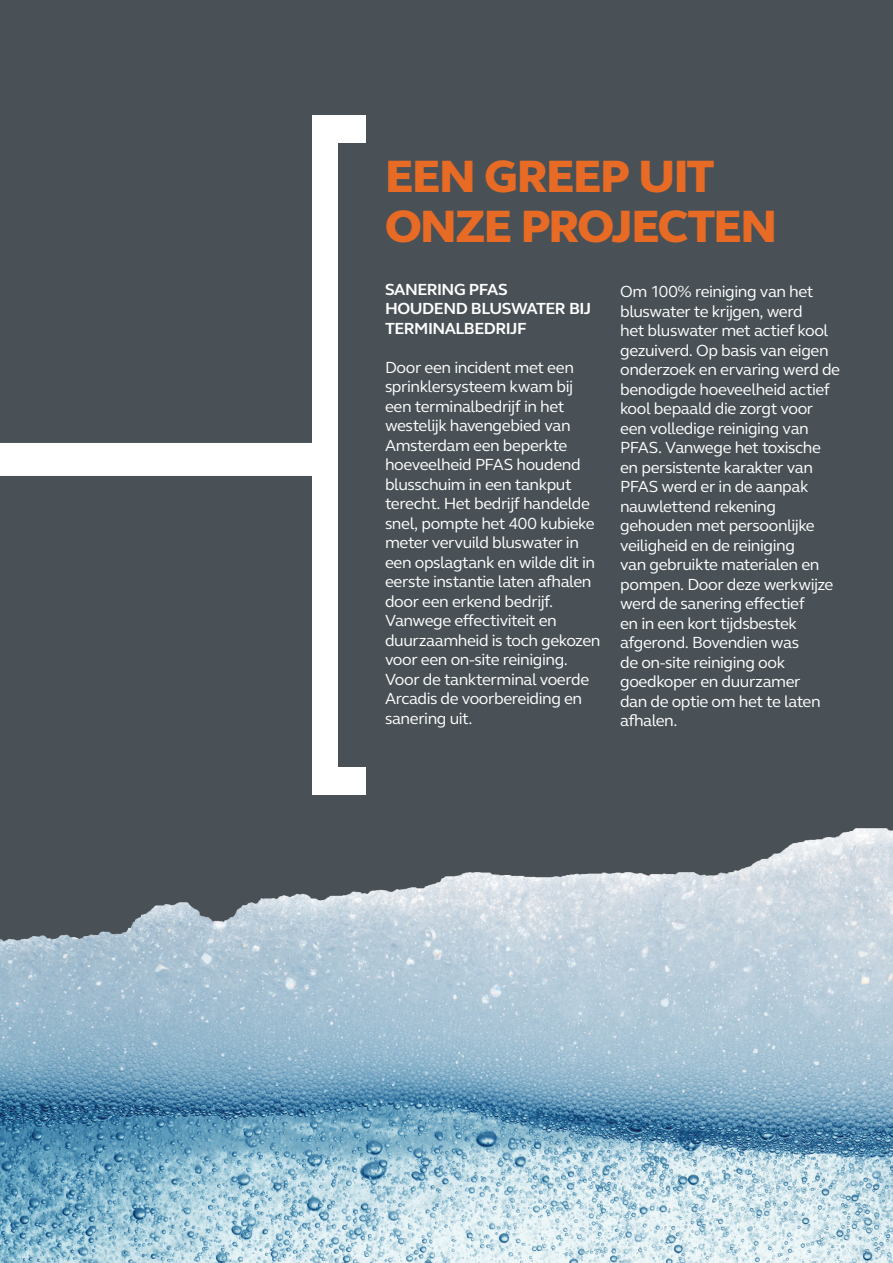
<style>
.page{position:relative;width:893px;height:1263px;background:#495156}
.page>*{position:absolute;margin:0;border:0;box-sizing:border-box;transform-origin:0 0}
.t1{font:800 46.5px/49.5px "FS Elliot Pro";letter-spacing:-.035em;color:#e76a25}
.t2{font:16.5px/19.5px "FS Elliot Pro";letter-spacing:-.025em;color:#fff}
.t3{font:700 16.5px/19.5px "FS Elliot Pro";letter-spacing:-.03em;color:#fff}
</style>
<div class="page">
<div style="left:312px;top:115px;width:25px;height:667px;background:#fff"></div>
<div style="left:312px;top:115px;width:53px;height:27px;background:#fff"></div>
<div style="left:0;top:443px;width:335px;height:33px;background:#fff"></div>
<img style="left:0;top:655px;width:893px;height:608px">
<h1 class="t1" style="left:385px;top:151px;width:394px">EEN GREEP UIT<br>ONZE PROJECTEN</h1>
<p class="t3" style="left:385px;top:279px;width:208px">SANERING PFAS<br>HOUDEND BLUSWATER BIJ<br>TERMINALBEDRIJF</p>
<p class="t2" style="left:385px;top:357px;width:217px">Door een incident met een sprinklersysteem kwam bij een terminalbedrijf in het westelijk havengebied van<br>Amsterdam een beperkte hoeveelheid PFAS houdend blusschuim in een tankput terecht. Het bedrijf handelde snel, pompte het 400 kubieke meter vervuild bluswater in een opslagtank en wilde dit in eerste instantie laten afhalen door een erkend bedrijf.<br>Vanwege effectiviteit en duurzaamheid is toch gekozen voor een on-site reiniging.<br>Voor de tankterminal voerde<br>Arcadis de voorbereiding en sanering uit.</p>
<p class="t2" style="left:620px;top:282px;width:221px">Om 100% reiniging van het bluswater te krijgen, werd<br>het bluswater met actief kool gezuiverd. Op basis van eigen onderzoek en ervaring werd de benodigde hoeveelheid actief kool bepaald die zorgt voor een volledige reiniging van<br>PFAS. Vanwege het toxische en persistente karakter van<br>PFAS werd er in de aanpak nauwlettend rekening gehouden met persoonlijke veiligheid en de reiniging<br>van gebruikte materialen en pompen. Door deze werkwijze werd de sanering effectief<br>en in een kort tijdsbestek afgerond. Bovendien was<br>de on-site reiniging ook goedkoper en duurzamer<br>dan de optie om het te laten afhalen.</p>
</div>
